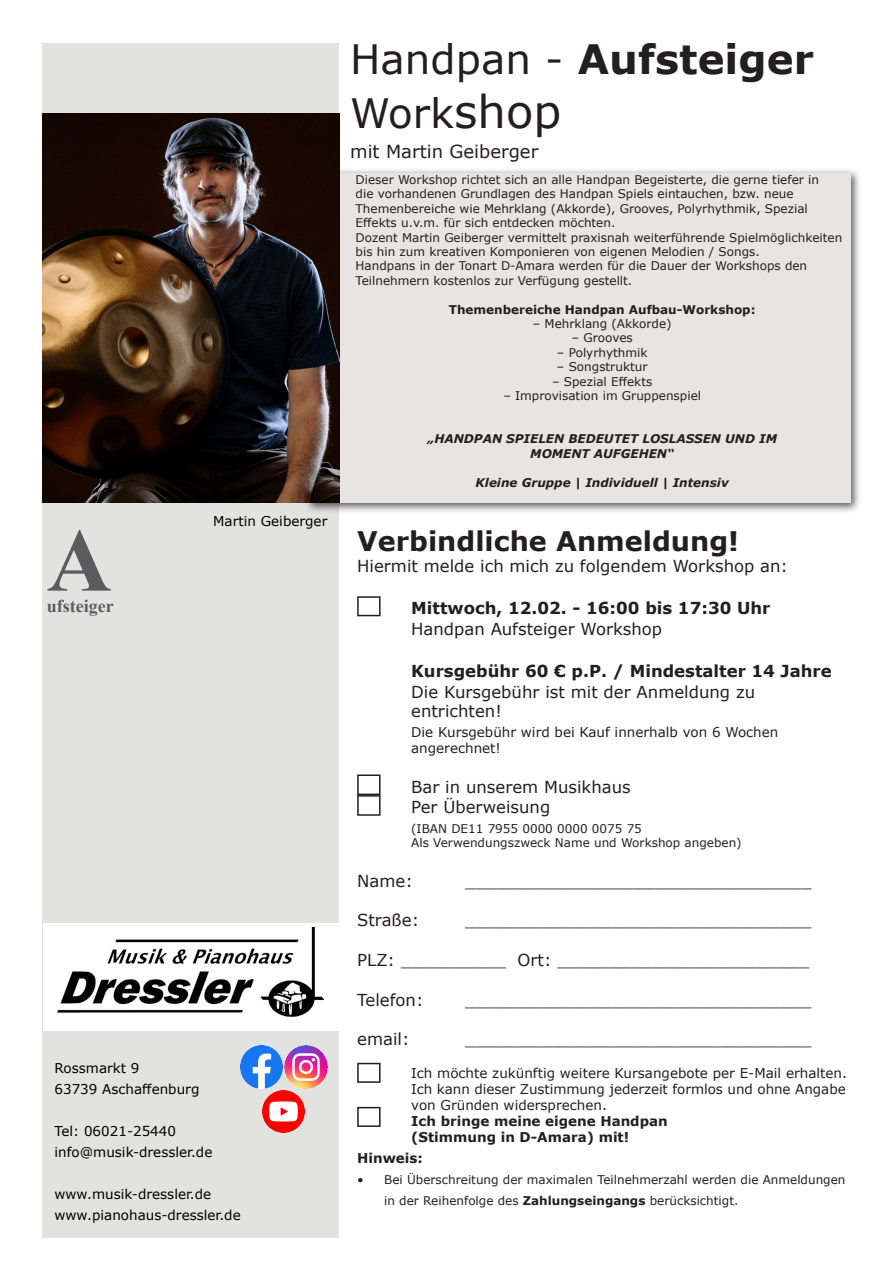
<style>
.page{position:relative;width:893px;height:1263px;background:#fff}
.page>*{position:absolute;margin:0;border:0;box-sizing:border-box;transform-origin:0 0}
.t1{font:700 90px "Times New Roman";color:#5c5c5f}
.t2{font:40.5px/54px "Verdana";color:#231f20}
.t3{font:700 27px "Verdana";color:#231f20}
.t4{font:18px "Verdana";color:#231f20}
.t5{font:700 18px "Times New Roman";color:#5c5c5f}
.t6{font:16.5px/19.8px "Verdana";color:#231f20}
.t7{font:700 16.5px "Verdana";color:#231f20}
.t8{font:13.5px/16.2px "Verdana";color:#231f20}
.t9{font:13.5px/21px "Verdana";color:#000}
.t10{font:700 13.5px "Verdana";color:#231f20}
.t11{font:12px/14.4px "Verdana";color:#231f20}
.t12{font:italic 700 12px "Verdana";color:#231f20}
.t13{font:700 12px "Verdana";color:#231f20}
.s1{font-weight:700}
.s2{font-size:45px}
</style>
<div class="page">
<div style="left:43px;top:43px;width:296px;height:1195px;background:#e2e2e1"></div>
<div style="left:304px;top:168px;width:558px;height:346px;background:#231f20;opacity:.75"></div>
<div style="left:309px;top:173px;width:541px;height:329px;background:#e8e4e1"></div>
<div style="left:43px;top:923px;width:297px;height:107px;background:#fff"></div>
<img style="left:58px;top:928px;width:266px;height:89px">
<img style="left:240px;top:1045px;width:43px;height:43px">
<img style="left:285px;top:1045px;width:42px;height:43px">
<img style="left:262px;top:1090px;width:43px;height:43px">
<img style="left:43px;top:113px;width:296px;height:389px">
<div style="left:357px;top:774px;width:24px;height:21px;border:2px solid #231f20"></div>
<div style="left:357px;top:1063px;width:24px;height:20px;border:2px solid #231f20"></div>
<div style="left:357px;top:596px;width:24px;height:20px;border:2px solid #231f20"></div>
<div style="left:357px;top:1107px;width:24px;height:20px;border:2px solid #231f20"></div>
<div style="left:357px;top:795px;width:24px;height:21px;border:2px solid #231f20"></div>
<p class="t1" style="left:47px;top:496px;width:66px">A</p>
<p class="t5" style="left:47px;top:593px;width:68px">ufsteiger</p>
<p class="t9" style="left:213px;top:511px;width:116px">Martin Geiberger</p>
<p class="t9" style="left:55px;top:1058px;width:86px">Rossmarkt 9</p>
<p class="t9" style="left:55px;top:1079px;width:146px">63739 Aschaffenburg</p>
<p class="t9" style="left:55px;top:1121px;width:123px">Tel: 06021-25440</p>
<p class="t9" style="left:55px;top:1142px;width:159px">info@musik-dressler.de</p>
<p class="t9" style="left:55px;top:1184px;width:188px">www.musik-dressler.de www.pianohaus-dressler.de</p>
<p class="t2" style="left:350px;top:32px;width:465px">Handpan - <span class="s1">Aufsteiger<br></span>Work<span class="s2">shop</span></p>
<p class="t4" style="left:350px;top:139px;width:190px">mit Martin Geiberger</p>
<p class="t11" style="left:356px;top:172px;width:465px">Dieser Workshop richtet sich an alle Handpan Begeisterte, die gerne tiefer in</p>
<p class="t11" style="left:356px;top:187px;width:439px">die vorhandenen Grundlagen des Handpan Spiels eintauchen, bzw. neue</p>
<p class="t11" style="left:356px;top:201px;width:454px">Themenbereiche wie Mehrklang (Akkorde), Grooves, Polyrhythmik, Spezial</p>
<p class="t11" style="left:356px;top:216px;width:261px">Effekts u.v.m. für sich entdecken möchten.</p>
<p class="t11" style="left:356px;top:230px;width:488px">Dozent Martin Geiberger vermittelt praxisnah weiterführende Spielmöglichkeiten</p>
<p class="t11" style="left:356px;top:244px;width:406px">bis hin zum kreativen Komponieren von eigenen Melodien / Songs.</p>
<p class="t11" style="left:356px;top:259px;width:453px">Handpans in der Tonart D-Amara werden für die Dauer der Workshops den</p>
<p class="t11" style="left:356px;top:273px;width:278px">Teilnehmern kostenlos zur Verfügung gestellt.</p>
<p class="t13" style="left:449px;top:301px;width:308px">Themenbereiche Handpan Aufbau-Workshop:</p>
<p class="t11" style="left:533px;top:316px;width:140px">– Mehrklang (Akkorde)</p>
<p class="t11" style="left:572px;top:331px;width:63px">– Grooves</p>
<p class="t11" style="left:557px;top:345px;width:92px">– Polyrhythmik</p>
<p class="t11" style="left:557px;top:360px;width:92px">– Songstruktur</p>
<p class="t11" style="left:552px;top:374px;width:102px">– Spezial Effekts</p>
<p class="t11" style="left:503px;top:388px;width:199px">– Improvisation im Gruppenspiel</p>
<p class="t12" style="left:427px;top:430px;width:351px">„HANDPAN SPIELEN BEDEUTET LOSLASSEN UND IM</p>
<p class="t12" style="left:530px;top:445px;width:145px">MOMENT AUFGEHEN“</p>
<p class="t12" style="left:476px;top:474px;width:255px">Kleine Gruppe | Individuell | Intensiv</p>
<p class="t3" style="left:357px;top:522px;width:383px">Verbindliche Anmeldung!</p>
<p class="t6" style="left:357px;top:556px;width:432px">Hiermit melde ich mich zu folgendem Workshop an:</p>
<p class="t7" style="left:411px;top:596px;width:361px">Mittwoch, 12.02. - 16:00 bis 17:30 Uhr</p>
<p class="t6" style="left:411px;top:619px;width:252px">Handpan Aufsteiger Workshop</p>
<p class="t7" style="left:411px;top:659px;width:422px">Kursgebühr 60 € p.P. / Mindestalter 14 Jahre</p>
<p class="t6" style="left:411px;top:682px;width:345px">Die Kursgebühr ist mit der Anmeldung zu entrichten!</p>
<p class="t8" style="left:411px;top:724px;width:369px">Die Kursgebühr wird bei Kauf innerhalb von 6 Wochen angerechnet!</p>
<p class="t6" style="left:411px;top:777px;width:221px">Bar in unserem Musikhaus</p>
<p class="t6" style="left:411px;top:797px;width:141px">Per Überweisung</p>
<p class="t11" style="left:411px;top:821px;width:332px">(IBAN DE11 7955 0000 0000 0075 75<br>Als Verwendungszweck Name und Workshop angeben)</p>
<p class="t6" style="left:357px;top:871px;width:57px">Name:</p>
<p class="t6" style="left:465px;top:871px;width:348px">_________________________________</p>
<p class="t6" style="left:357px;top:910px;width:64px">Straße:</p>
<p class="t6" style="left:465px;top:910px;width:348px">_________________________________</p>
<p class="t6" style="left:357px;top:950px;width:453px">PLZ: __________ Ort: ________________________</p>
<p class="t6" style="left:357px;top:989px;width:68px">Telefon:</p>
<p class="t6" style="left:465px;top:989px;width:348px">_________________________________</p>
<p class="t6" style="left:357px;top:1029px;width:54px">email:</p>
<p class="t6" style="left:465px;top:1029px;width:348px">_________________________________</p>
<p class="t8" style="left:411px;top:1064px;width:437px">Ich möchte zukünftig weitere Kursangebote per E-Mail erhalten.<br>Ich kann dieser Zustimmung jederzeit formlos und ohne Angabe von Gründen widersprechen.<br><span class="s1">Ich bringe meine eigene Handpan<br>(Stimmung in D-Amara) mit!</span></p>
<p class="t10" style="left:357px;top:1149px;width:67px">Hinweis:</p>
<p class="t11" style="left:384px;top:1169px;width:463px;line-height:21px;text-indent:-27px">• Bei Überschreitung der maximalen Teilnehmerzahl werden die Anmeldungen in der Reihenfolge des <span class="s1">Zahlungseingangs</span> berücksichtigt.</p>
</div>
